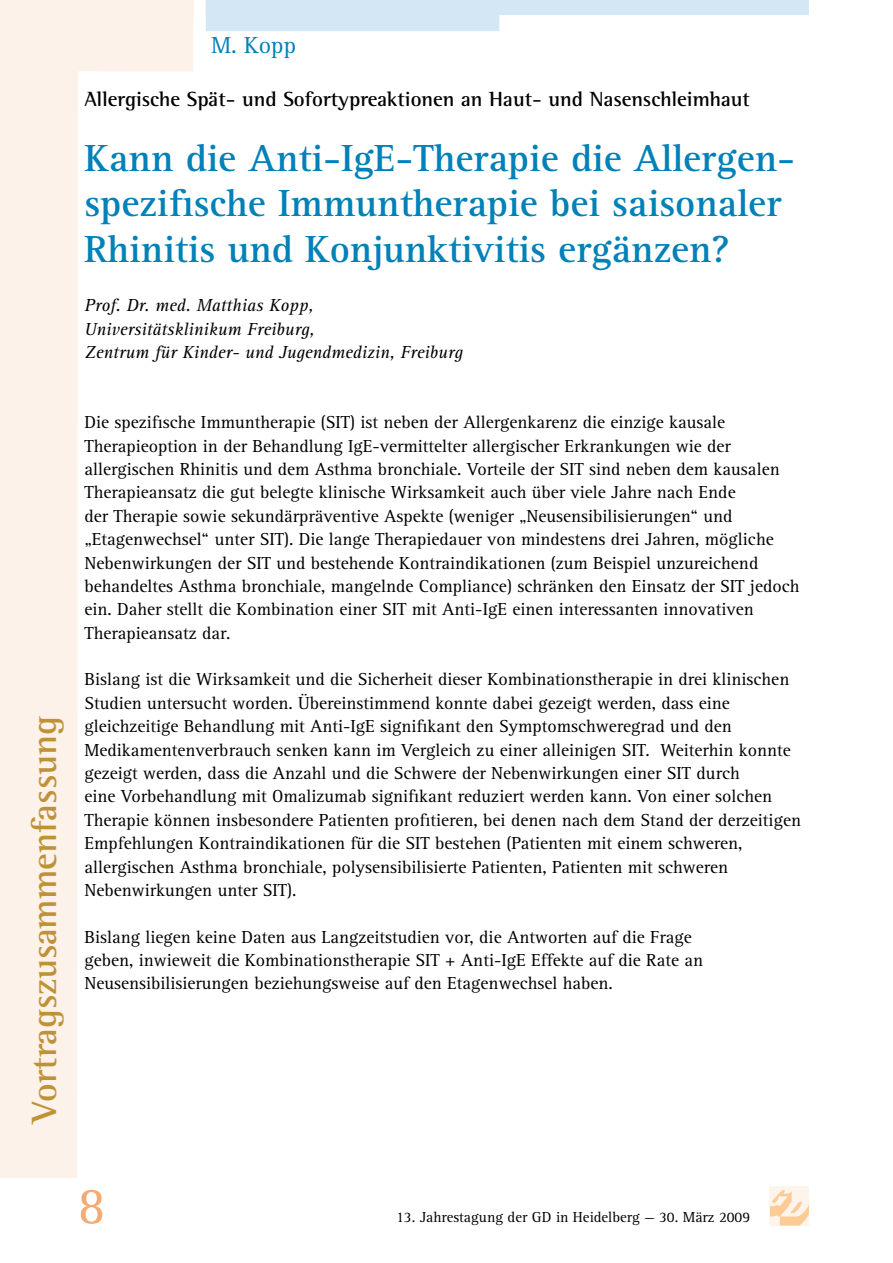
<style>
.page{position:relative;width:893px;height:1263px;background:#fff}
.page>*{position:absolute;margin:0;border:0;box-sizing:border-box;transform-origin:0 0}
.t1{font:54px "Agfa Rotis Serif";color:#f5ab75}
.t2{font:700 39px/45.9px "Agfa Rotis Serif";color:#0081b8}
.t3{font:700 36px "Agfa Rotis Semi Serif";color:#be9237}
.t4{font:24px "Agfa Rotis Serif";color:#0081b8}
.t5{font:700 21px "Agfa Rotis Semi Serif";color:#000}
.t6{font:18px/23.4px "Agfa Rotis Serif";color:#000}
.t7{font:italic 18px/23.4px "Agfa Rotis Serif";color:#000}
.t8{font:15px "Agfa Rotis Serif";color:#000}
</style>
<div class="page">
<div style="left:770px;top:1186px;width:39px;height:39px;background:#fef4ec"></div>
<svg style="left:770px;top:1190px;width:39px;height:35px"></svg>
<svg style="left:0;top:0;width:194px;height:1178px"></svg>
<div style="left:0;top:0;width:193px;height:17px;background:#fcf2ea"></div>
<svg style="left:206px;top:0;width:603px;height:31px"></svg>
<h3 class="t4" style="left:211px;top:31px;width:86px">M. Kopp</h3>
<p class="t5" style="left:85px;top:86px;width:667px">Allergische Spät- und Sofortypreaktionen an Haut- und Nasenschleimhaut</p>
<h2 class="t2" style="left:85px;top:136px;width:712px">Kann die Anti-IgE-Therapie die Allergen&shy;spezifische Immuntherapie bei saisonaler<br>Rhinitis und Konjunktivitis ergänzen?</h2>
<p class="t7" style="left:85px;top:294px;width:380px">Prof. Dr. med. Matthias Kopp,<br>Universitätsklinikum Freiburg,<br>Zentrum für Kinder- und Jugendmedizin, Freiburg</p>
<h3 class="t3" style="left:23px;top:1123px;width:409px;rotate:-90deg">Vortragszusammenfassung</h3>
<p class="t6" style="left:85px;top:411px;width:716px">Die spezifische Immuntherapie (SIT) ist neben der Allergenkarenz die einzige kausale Therapieoption in der Behandlung IgE-vermittelter allergischer Erkrankungen wie der allergischen Rhinitis und dem Asthma bronchiale. Vorteile der SIT sind neben dem kausalen Therapieansatz die gut belegte klinische Wirksamkeit auch über viele Jahre nach Ende<br>der Therapie sowie sekundärpräventive Aspekte (weniger „Neusensibilisierungen“ und „Etagenwechsel“ unter SIT). Die lange Therapiedauer von mindestens drei Jahren, mögliche Nebenwirkungen der SIT und bestehende Kontraindikationen (zum Beispiel unzureichend behandeltes Asthma bronchiale, mangelnde Compliance) schränken den Einsatz der SIT jedoch ein. Daher stellt die Kombination einer SIT mit Anti-IgE einen interessanten innovativen Therapieansatz dar.</p>
<p class="t6" style="left:85px;top:668px;width:718px">Bislang ist die Wirksamkeit und die Sicherheit dieser Kombinationstherapie in drei klinischen Studien untersucht worden. Übereinstimmend konnte dabei gezeigt werden, dass eine gleichzeitige Behandlung mit Anti-IgE signifikant den Symptomschweregrad und den Medikamentenverbrauch senken kann im Vergleich zu einer alleinigen SIT. Weiterhin konnte gezeigt werden, dass die Anzahl und die Schwere der Nebenwirkungen einer SIT durch<br>eine Vorbehandlung mit Omalizumab signifikant reduziert werden kann. Von einer solchen Therapie können insbesondere Patienten profitieren, bei denen nach dem Stand der derzeitigen Empfehlungen Kontraindikationen für die SIT bestehen (Patienten mit einem schweren, allergischen Asthma bronchiale, polysensibilisierte Patienten, Patienten mit schweren Nebenwirkungen unter SIT).</p>
<p class="t6" style="left:85px;top:925px;width:620px">Bislang liegen keine Daten aus Langzeitstudien vor, die Antworten auf die Frage geben, inwieweit die Kombinationstherapie SIT + Anti-IgE Effekte auf die Rate an<br>Neusensibilisierungen beziehungsweise auf den Etagenwechsel haben.</p>
<h1 class="t1" style="left:78px;top:1175px;width:30px">8</h1>
<p class="t8" style="left:396px;top:1208px;width:355px">13. Jahrestagung der GD in Heidelberg — 30. März 2009</p>
</div>
